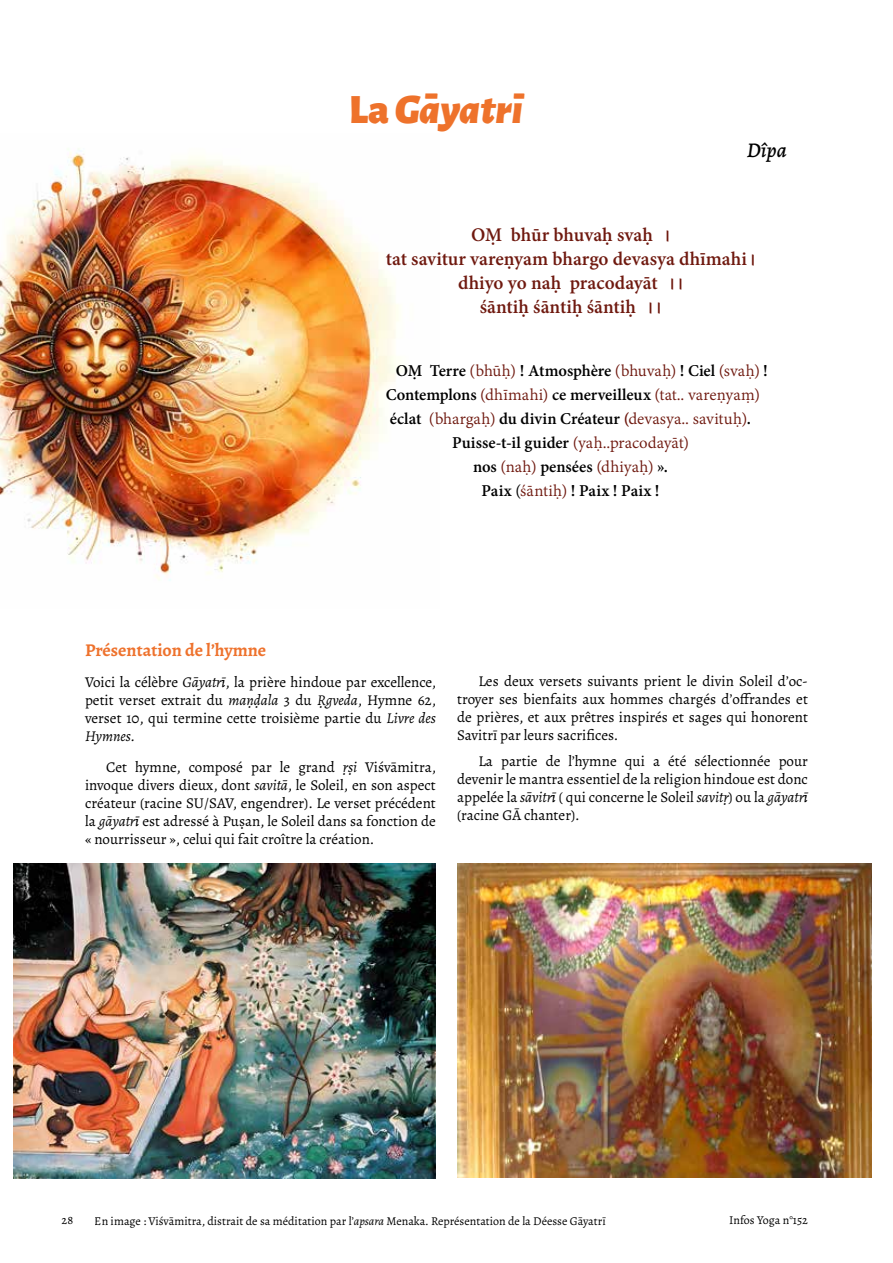
<style>
.page{position:relative;width:893px;height:1263px;background:#fff}
.page>*{position:absolute;margin:0;border:0;box-sizing:border-box;transform-origin:0 0}
.Auteur{font:italic 900 42px "Alegreya Sans";letter-spacing:-.005em;color:#ee722b}
.Corps_de_texte{font:700 21px/24px "Adobe Gurmukhi";color:#6f190f;text-align:center}
.Auteur-2{font:italic 500 21px "Alegreya";color:#000}
.Corps_de_texte-2{font:700 18px "Adobe Gurmukhi";letter-spacing:-.005em;color:#000}
.Corps_de_texte-3{font:18px "Adobe Gurmukhi";letter-spacing:.005em;color:#6f190f}
.Corps_de_texte-4{font:700 18px "Adobe Gurmukhi";letter-spacing:.015em;color:#000}
.Inter-titre{font:700 18px "Alegreya";color:#ee722d}
.Corps_de_texte-5{font:15px/18px "Alegreya";color:#000;text-align:justify}
.Inter-titre-2{font:15px/18px "Alegreya";color:#000;text-align:justify}
.t1{font:12px "Alegreya";color:#000}
.s1{font-style:normal}
.s2{font-weight:400;color:#6f190f}
.s3{font-weight:700;color:#000}
.s4{font-weight:700}
.s5{font-weight:400}
.s6{font-style:italic}
</style>
<div class="page">
<img style="left:0;top:148px;width:399px;height:433px">
<img style="left:13px;top:863px;width:423px;height:316px">
<img style="left:457px;top:863px;width:414px;height:315px">
<p class="Auteur" style="left:349px;top:77px;width:175px"><span class="s1">La</span> Gāyatrī</p>
<p class="Auteur-2" style="left:747px;top:136px;width:41px">Dîpa</p>
<p class="Corps_de_texte" style="left:386px;top:224px;width:371px">OṂ bhūr bhuvaḥ svaḥ ।<br>tat savitur vareṇyam bhargo devasya dhīmahi। dhiyo yo naḥ pracodayāt ।।<br>śāntiḥ śāntiḥ śāntiḥ ।।</p>
<p class="Corps_de_texte-2" style="left:396px;top:360px;width:374px">OṂ Terre <span class="s2">(bhūḥ)</span> ! Atmosphère <span class="s2">(bhuvaḥ)</span> ! Ciel <span class="s2">(svaḥ)</span> !</p>
<p class="Corps_de_texte-2" style="left:386px;top:384px;width:376px">Contemplons <span class="s2">(dhīmahi)</span> ce merveilleux <span class="s2">(tat.. vareṇyaṃ)</span></p>
<p class="Corps_de_texte-3" style="left:390px;top:408px;width:363px"><span class="s3">éclat</span> (bhargaḥ) <span class="s3">du divin Créateur</span> <span class="s4">(</span>devasya.. savituḥ)<span class="s3">.</span></p>
<p class="Corps_de_texte-2" style="left:452px;top:432px;width:238px">Puisse-t-il guider <span class="s2">(yaḥ..pracodayāt)</span></p>
<p class="Corps_de_texte-3" style="left:473px;top:456px;width:196px"><span class="s3">nos</span> (naḥ) <span class="s3">pensées</span> (dhiyaḥ) <span class="s3">».</span></p>
<p class="Corps_de_texte-4" style="left:481px;top:480px;width:180px">Paix <span class="s5">(</span><span class="s2">śāntiḥ)</span> ! Paix ! Paix !</p>
<p class="Inter-titre" style="left:85px;top:638px;width:183px">Présentation de l’hymne</p>
<p class="Inter-titre-2" style="left:85px;top:673px;width:353px">Voici la célèbre <span class="s6">Gāyatrī</span>, la prière hindoue par excellence, petit verset extrait du <span class="s6">maṇḍala</span> 3 du <span class="s6">Ṛgveda</span>, Hymne 62, verset 10, qui termine cette troisième partie du <span class="s6">Livre des Hymnes.</span></p>
<p class="Corps_de_texte-5" style="left:85px;top:758px;width:353px;text-indent:21px">Cet hymne, composé par le grand <span class="s6">ṛṣi</span> Viśvāmitra, invoque divers dieux, dont <span class="s6">savitā</span>, le Soleil, en son aspect créateur (racine SU/SAV, engendrer). Le verset précédent la <span class="s6">gāyatrī</span> est adressé à Puṣan, le Soleil dans sa fonction de « nourrisseur », celui qui fait croître la création.</p>
<p class="Corps_de_texte-5" style="left:457px;top:672px;width:352px;text-indent:21px">Les deux versets suivants prient le divin Soleil d’oc&shy;troyer ses bienfaits aux hommes chargés d’offrandes et de prières, et aux prêtres inspirés et sages qui honorent Savitrī par leurs sacrifices.</p>
<p class="Corps_de_texte-5" style="left:457px;top:752px;width:352px;text-indent:21px">La partie de l’hymne qui a été sélectionnée pour devenir le mantra essentiel de la religion hindoue est donc appelée la <span class="s6">sāvitrī</span> ( qui concerne le Soleil <span class="s6">savitṛ</span>) ou la <span class="s6">gāyatrī </span>(racine GĀ chanter).</p>
<p class="t1" style="left:62px;top:1212px;width:13px">28</p>
<p class="t1" style="left:729px;top:1212px;width:80px">Infos Yoga n°152</p>
<p class="t1" style="left:95px;top:1213px;width:512px">En image : Viśvāmitra, distrait de sa méditation par l’<span class="s6">apsara</span> Menaka. Représentation de la Déesse Gāyatrī</p>
</div>
